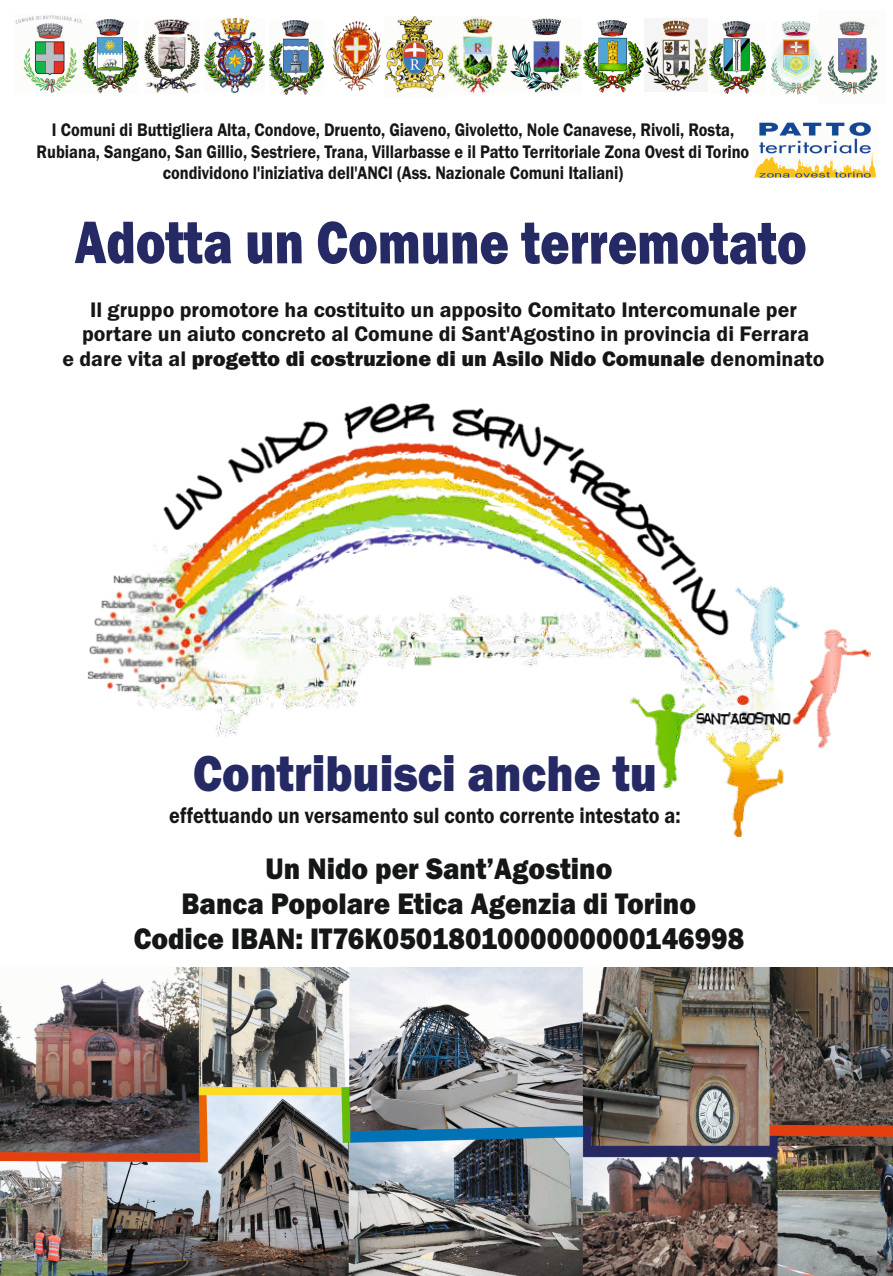
<style>
.page{position:relative;width:893px;height:1276px;background:#fff}
.page>*{position:absolute;margin:0;border:0;box-sizing:border-box;transform-origin:0 0}
.t1{font:800 62.03px "Franklin Gothic";color:#252964;scale:.81 1}
.t2{font:800 52.2px "Franklin Gothic";color:#252964;scale:.89 1}
.t3{font:800 30.75px/34.9px "Franklin Gothic";color:#151616;text-align:center;scale:.91 1}
.t4{font:600 22.8px "Franklin Gothic";color:#151616;scale:.89 1}
.t5{font:600 21.83px "Franklin Gothic";color:#151616}
.t6{font:800 21.83px "Franklin Gothic";color:#151616}
.t7{font:600 18.83px/21.4px "Franklin Gothic";color:#151616;text-align:center;scale:.87 1}
.s1{font-weight:600}
</style>
<div class="page">
<img style="left:15px;top:15px;width:68px;height:77px">
<img style="left:445px;top:17px;width:65px;height:77px">
<img style="left:83px;top:20px;width:56px;height:73px">
<img style="left:821px;top:20px;width:57px;height:75px">
<img style="left:144px;top:19px;width:55px;height:74px">
<img style="left:205px;top:18px;width:60px;height:74px">
<img style="left:583px;top:20px;width:60px;height:73px">
<img style="left:710px;top:21px;width:56px;height:73px">
<img style="left:510px;top:19px;width:71px;height:74px">
<img style="left:772px;top:22px;width:49px;height:73px">
<img style="left:384px;top:17px;width:61px;height:76px">
<img style="left:0;top:967px;width:893px;height:309px">
<img style="left:332px;top:21px;width:50px;height:70px">
<img style="left:754px;top:122px;width:122px;height:57px">
<img style="left:645px;top:20px;width:62px;height:72px">
<img style="left:269px;top:20px;width:55px;height:74px">
<img style="left:87px;top:403px;width:784px;height:433px">
<p class="t7" style="left:37px;top:121px;width:821px">I Comuni di Buttigliera Alta, Condove, Druento, Giaveno, Givoletto, Nole Canavese, Rivoli, Rosta,<br>Rubiana, Sangano, San Gillio, Sestriere, Trana, Villarbasse e il Patto Territoriale Zona Ovest di Torino condividono l'iniziativa dell'ANCI (Ass. Nazionale Comuni Italiani)</p>
<h1 class="t1" style="left:75px;top:220px;width:906px">Adotta un Comune terremotato</h1>
<p class="t5" style="left:90px;top:301px;width:708px">Il gruppo promotore ha costituito un apposito Comitato Intercomunale per</p>
<p class="t6" style="left:62px;top:351px;width:764px"><span class="s1">e dare vita al</span> progetto di costruzione di un Asilo Nido Comunale <span class="s1">denominato</span></p>
<p class="t5" style="left:82px;top:326px;width:729px">portare un aiuto concreto al Comune di Sant'Agostino in provincia di Ferrara</p>
<h2 class="t2" style="left:193px;top:754px;width:523px">Contribuisci anche tu</h2>
<p class="t4" style="left:169px;top:807px;width:576px">effettuando un versamento sul conto corrente intestato a:</p>
<h3 class="t3" style="left:134px;top:854px;width:672px">Un Nido per Sant’Agostino<br>Banca Popolare Etica Agenzia di Torino<br>Codice IBAN: IT76K0501801000000000146998</h3>
</div>
